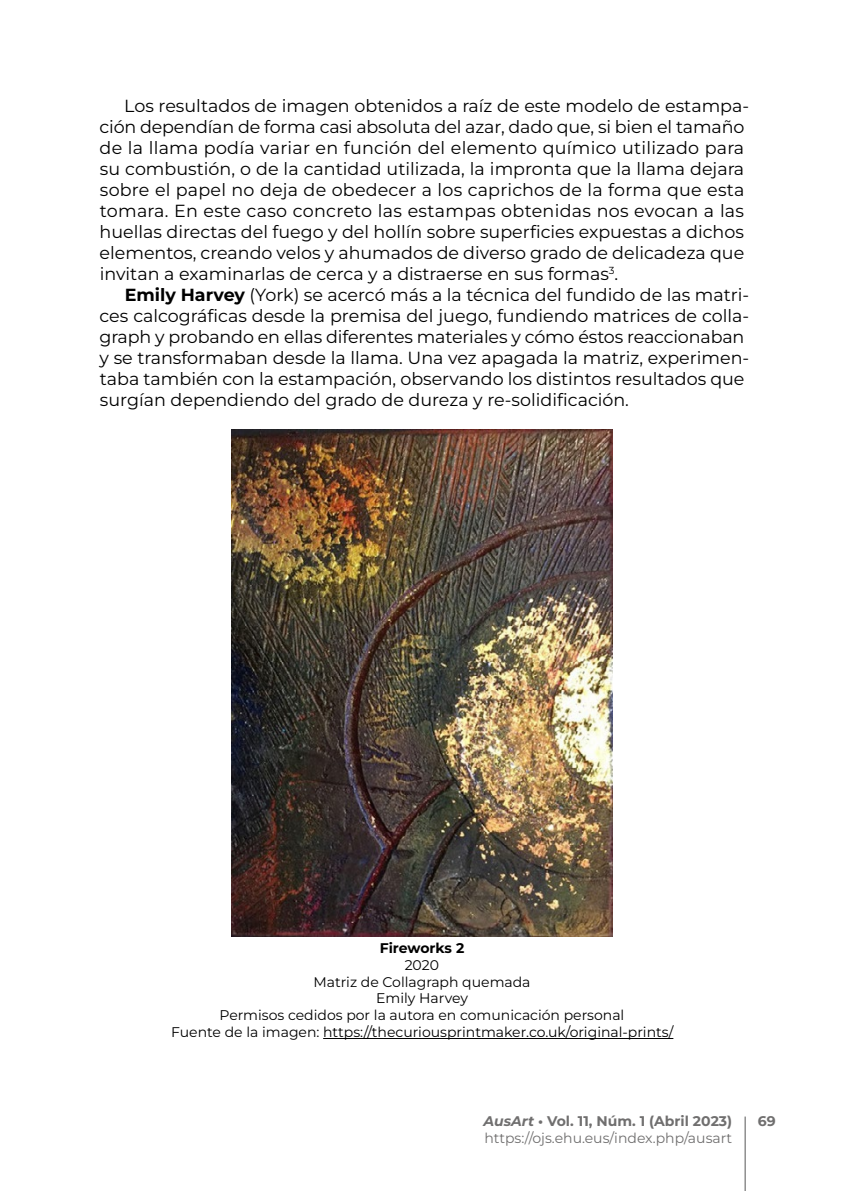
<style>
.page{position:relative;width:844px;height:1191px;background:#fff}
.page>*{position:absolute;margin:0;border:0;box-sizing:border-box;transform-origin:0 0}
.t1{font:17.5px/21px "Montserrat";color:#000}
.t2{font:14px/16.8px "Montserrat";color:#000;text-align:center}
.t3{font:14px "Montserrat";color:#706f6f}
.t4{font:700 14px "Montserrat";color:#706f6f}
.t5{font:700 14px "Montserrat";letter-spacing:-.005em;color:#000}
.s1{font-weight:700}
.s2{font-style:italic}
</style>
<div class="page">
<hr style="left:744px;top:1116px;width:1px;height:75px;background:#575756">
<hr style="left:323px;top:1038px;width:350px;height:1px;background:#000">
<img style="left:232px;top:429px;width:380px;height:507px">
<p class="t1" style="left:100px;top:94px;width:650px;text-indent:25px">Los resultados de imagen obtenidos a raíz de este modelo de estampa&shy;ción dependían de forma casi absoluta del azar, dado que, si bien el tamaño de la llama podía variar en función del elemento químico utilizado para su combustión, o de la cantidad utilizada, la impronta que la llama dejara sobre el papel no deja de obedecer a los caprichos de la forma que esta tomara. En este caso concreto las estampas obtenidas nos evocan a las huellas directas del fuego y del hollín sobre superficies expuestas a dichos elementos, creando velos y ahumados de diverso grado de delicadeza que invitan a examinarlas de cerca y a distraerse en sus formas<sup>3</sup>.</p>
<p class="t1" style="left:99px;top:283px;width:651px;text-indent:25px"><span class="s1">Emily Harvey</span> (York) se acercó más a la técnica del fundido de las matri&shy;ces calcográficas desde la premisa del juego, fundiendo matrices de colla&shy;graph y probando en ellas diferentes materiales y cómo éstos reaccionaban y se transformaban desde la llama. Una vez apagada la matriz, experimen&shy;taba también con la estampación, observando los distintos resultados que surgían dependiendo del grado de dureza y re-solidificación.</p>
<p class="t5" style="left:379px;top:938px;width:86px">Fireworks 2</p>
<p class="t2" style="left:171px;top:956px;width:503px">2020<br>Matriz de Collagraph quemada<br>Emily Harvey<br>Permisos cedidos por la autora en comunicación personal<br>Fuente de la imagen: https://thecuriousprintmaker.co.uk/original-prints/</p>
<p class="t4" style="left:483px;top:1112px;width:250px"><span class="s2">AusArt</span> • Vol. 11, Núm. 1 (Abril 2023)</p>
<p class="t4" style="left:757px;top:1112px;width:19px">69</p>
<p class="t3" style="left:484px;top:1128px;width:249px">https://ojs.ehu.eus/index.php/ausart</p>
</div>
